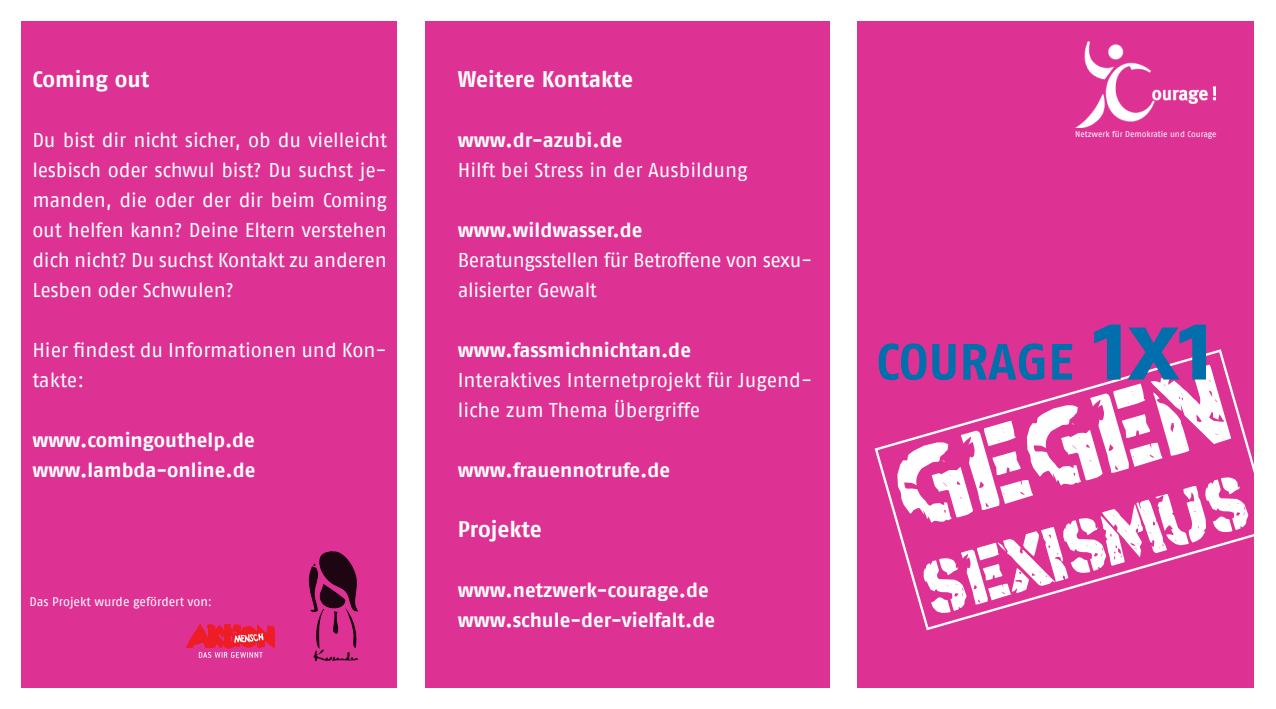
<style>
.page{position:relative;width:1276px;height:709px;background:#fff}
.page>*{position:absolute;margin:0;border:0;box-sizing:border-box;transform-origin:0 0}
.t1{font:107px "ICBMSS25";color:#fff}
.t2{font:74px "ICBMSS25";color:#fff}
.t3{font:700 51px "Fago No";color:#006fab}
.t4{font:700 22.5px "Fago No";letter-spacing:-.005em;color:#fff}
.t5{font:20px/30px "Fago No";letter-spacing:-.01em;color:#fff}
.t6{font:700 20px "Fago No";color:#fff}
.t7{font:12.5px "Fago No";letter-spacing:-.005em;color:#fff}
.t8{font:8.5px "Fago No";letter-spacing:-.005em;color:#fff}
.s1{font-size:98px}
</style>
<div class="page">
<div style="left:857px;top:21px;width:397px;height:666px;background:#de3194"></div>
<div style="left:425px;top:21px;width:404px;height:666px;background:#de3194"></div>
<div style="left:21px;top:21px;width:376px;height:666px;background:#de3194"></div>
<svg style="left:874px;top:349px;width:380px;height:282px"></svg>
<img style="left:1076px;top:41px;width:139px;height:86px">
<svg style="left:187px;top:551px;width:172px;height:110px"></svg>
<p class="t4" style="left:32px;top:66px;width:118px">Coming out</p>
<p class="t5" style="left:32px;top:125px;width:356px;text-align:justify">Du bist dir nicht sicher, ob du vielleicht lesbisch oder schwul bist? Du suchst je&shy;manden, die oder der dir beim Coming out helfen kann? Deine Eltern verstehen dich nicht? Du suchst Kontakt zu anderen Lesben oder Schwulen?</p>
<p class="t5" style="left:32px;top:335px;width:356px">Hier findest du Informationen und Kon&shy;takte:</p>
<p class="t6" style="left:32px;top:428px;width:224px">www.comingouthelp.de</p>
<p class="t6" style="left:32px;top:458px;width:225px">www.lambda-online.de</p>
<p class="t7" style="left:29px;top:594px;width:184px">Das Projekt wurde gefördert von:</p>
<p class="t4" style="left:458px;top:66px;width:177px">Weitere Kontakte</p>
<p class="t6" style="left:458px;top:128px;width:166px">www.dr-azubi.de</p>
<p class="t5" style="left:458px;top:154px;width:291px">Hilft bei Stress in der Ausbildung</p>
<p class="t6" style="left:458px;top:218px;width:186px">www.wildwasser.de</p>
<p class="t5" style="left:458px;top:244px;width:356px">Beratungsstellen für Betroffene von sexu&shy;alisierter Gewalt</p>
<p class="t6" style="left:458px;top:338px;width:235px">www.fassmichnichtan.de</p>
<p class="t5" style="left:458px;top:364px;width:356px">Interaktives Internetprojekt für Jugend&shy;liche zum Thema Übergriffe</p>
<p class="t6" style="left:458px;top:458px;width:214px">www.frauennotrufe.de</p>
<p class="t4" style="left:458px;top:516px;width:85px">Projekte</p>
<p class="t6" style="left:458px;top:578px;width:252px">www.netzwerk-courage.de</p>
<p class="t6" style="left:458px;top:608px;width:259px">www.schule-der-vielfalt.de</p>
<p class="t8" style="left:1075px;top:129px;width:143px">Netzwerk für Demokratie und Courage</p>
<p class="t3" style="left:876px;top:332px;width:339px">COURAGE <span class="s1">1x1</span></p>
<p class="t1" style="left:882px;top:441px;width:344px;rotate:-16deg">gegen</p>
<p class="t2" style="left:914px;top:555px;width:336px;rotate:-16deg">sexismus</p>
</div>
